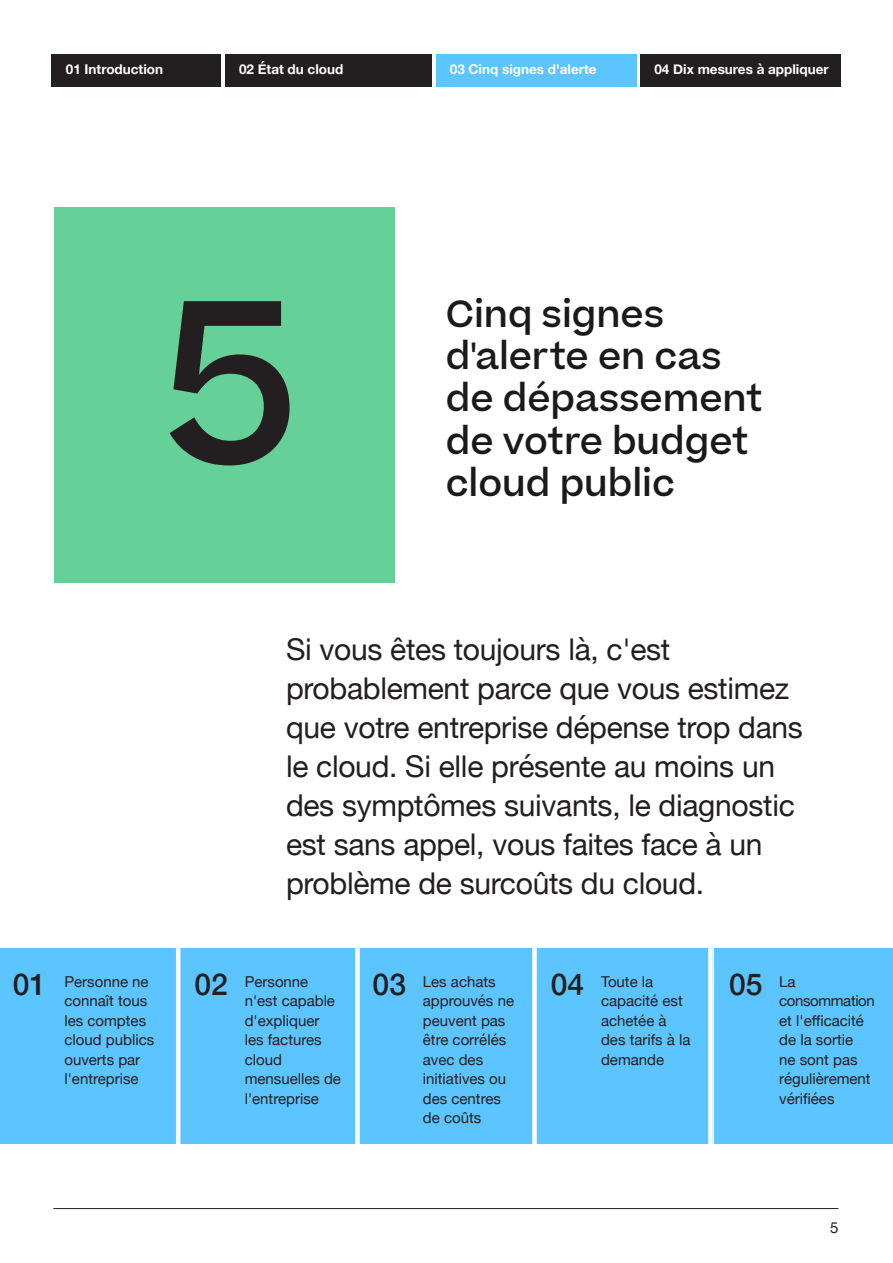
<style>
.page{position:relative;width:893px;height:1263px;background:#fff}
.page>*{position:absolute;margin:0;border:0;box-sizing:border-box;transform-origin:0 0}
.t1{font:500 222px "Beatrice";color:#231f20}
.t2{font:500 36px/42px "Beatrice";color:#1a1a1a}
.t3{font:30px/39px "Helvetica Neue";letter-spacing:-.01em;color:#231f20}
.t4{font:500 30px "Helvetica Neue";color:#231f20}
.t5{font:15px/19.5px "Helvetica Neue";color:#231f20}
.t6{font:700 13.5px "Helvetica Neue";color:#fff}
</style>
<div class="page">
<div style="left:54px;top:208px;width:340px;height:375px;background:#65d097"></div>
<div style="left:0;top:949px;width:178px;height:195px;background:#5cc4ff"></div>
<div style="left:357px;top:949px;width:177px;height:195px;background:#5cc4ff"></div>
<div style="left:179px;top:949px;width:177px;height:195px;background:#5cc4ff"></div>
<div style="left:536px;top:949px;width:177px;height:195px;background:#5cc4ff"></div>
<div style="left:714px;top:949px;width:178px;height:195px;background:#5cc4ff"></div>
<hr style="left:53px;top:1208px;width:785px;height:1px;background:#231f20">
<hr style="left:176px;top:920px;width:4px;height:247px;background:#fff">
<div style="left:355px;top:920px;width:5px;height:247px;background:#fff"></div>
<div style="left:532px;top:920px;width:5px;height:247px;background:#fff"></div>
<div style="left:708px;top:920px;width:5px;height:247px;background:#fff"></div>
<div style="left:52px;top:54px;width:169px;height:32px;background:#231f20"></div>
<div style="left:225px;top:54px;width:207px;height:32px;background:#231f20"></div>
<div style="left:436px;top:54px;width:200px;height:32px;background:#5cc4ff"></div>
<div style="left:640px;top:54px;width:201px;height:32px;background:#231f20"></div>
<p class="t6" style="left:66px;top:59px;width:99px">01 Introduction</p>
<p class="t6" style="left:239px;top:59px;width:106px">02 État du cloud</p>
<p class="t6" style="left:450px;top:59px;width:148px">03 Cinq signes d'alerte</p>
<p class="t6" style="left:654px;top:59px;width:176px">04 Dix mesures à appliquer</p>
<h1 class="t1" style="left:163px;top:236px;width:137px">5</h1>
<h2 class="t2" style="left:446px;top:293px;width:318px">Cinq signes d'alerte en cas de dépassement de votre budget cloud public</h2>
<p class="t3" style="left:286px;top:632px;width:518px">Si vous êtes toujours là, c'est probablement parce que vous estimez que votre entreprise dépense trop dans le cloud. Si elle présente au moins un des symptômes suivants, le diagnostic est sans appel, vous faites face à un problème de surcoûts du cloud.</p>
<h3 class="t4" style="left:13px;top:960px;width:35px">01</h3>
<h3 class="t4" style="left:194px;top:960px;width:35px">02</h3>
<h3 class="t4" style="left:729px;top:960px;width:68px">05 <sup>La</sup></h3>
<p class="t5" style="left:779px;top:992px;width:97px">consommation et l'efficacité de la sortie<br>ne sont pas régulièrement vérifiées</p>
<h3 class="t4" style="left:373px;top:960px;width:35px">03</h3>
<h3 class="t4" style="left:551px;top:960px;width:35px">04</h3>
<p class="t5" style="left:64px;top:973px;width:91px">Personne ne connaît tous les comptes cloud publics ouverts par l'entreprise</p>
<p class="t5" style="left:245px;top:973px;width:98px">Personne n'est capable d'expliquer les factures cloud mensuelles de l'entreprise</p>
<p class="t5" style="left:423px;top:973px;width:93px">Les achats approuvés ne peuvent pas être corrélés avec des initiatives ou des centres de coûts</p>
<p class="t5" style="left:601px;top:973px;width:91px">Toute la capacité est achetée à des tarifs à la demande</p>
<p class="t5" style="left:830px;top:1219px;width:10px">5</p>
</div>
